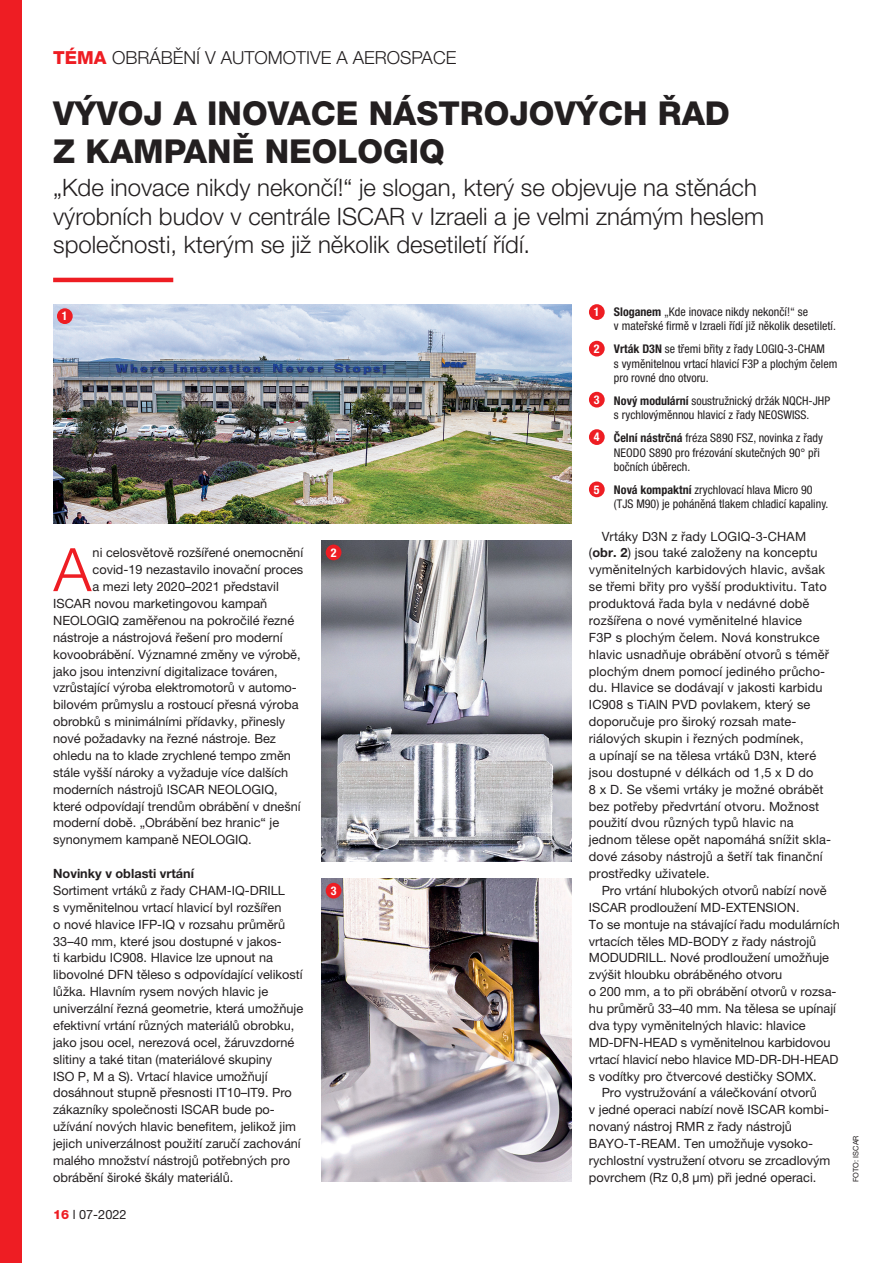
<style>
.page{position:relative;width:893px;height:1263px;background:#fff}
.page>*{position:absolute;margin:0;border:0;box-sizing:border-box;transform-origin:0 0}
.CHLEBA_iniciala{font:300 60px "Helvetica Neue LT Pro";color:#ee1d23}
.TITULEK_TECH_1strana{font:800 33px/37.5px "Helvetica Neue LT Pro";color:#231f20}
.PEREX_TECH_1strana{font:300 24px/28.8px "Helvetica Neue LT Pro";color:#231f20}
.t1{font:300 18px "Helvetica Neue LT Pro";color:#231f20}
.CHLEBA_odstavce{font:12.75px/17px "Helvetica Neue LT Pro";letter-spacing:.01em;color:#231f20}
.CHLEBA{font:12.75px/17px "Helvetica Neue LT Pro";color:#231f20}
.CHLEBA_iniciala-2{font:12.75px "Helvetica Neue LT Pro";color:#231f20}
.MEZITITULEK_a_PODPIS{font:700 12.75px "Helvetica Neue LT Pro";color:#231f20}
.POPINA_TECH_kopie{font:condensed 12px/14.4px "Helvetica Neue LT Pro";color:#231f20}
.POPINA_TECH{font:700 condensed 12px "Helvetica Neue LT Pro";color:#fff}
.KREDIT{font:7.5px "Helvetica Neue LT Pro";color:#231f20}
.s1{font-weight:800;color:#ee1d23}
.s2{font-weight:700}
</style>
<div class="page">
<hr style="left:53px;top:278px;width:120px;height:4px;background:#ee1d23">
<div style="left:589px;top:304px;width:16px;height:16px;background:#ee1d23;border-radius:50%"></div>
<div style="left:589px;top:341px;width:16px;height:15px;background:#ee1d23;border-radius:50%"></div>
<div style="left:589px;top:392px;width:16px;height:15px;background:#ee1d23;border-radius:50%"></div>
<div style="left:589px;top:429px;width:16px;height:16px;background:#ee1d23;border-radius:50%"></div>
<div style="left:589px;top:481px;width:16px;height:16px;background:#ee1d23;border-radius:50%"></div>
<div style="left:0;top:0;width:21px;height:1263px;background:#ee1d23"></div>
<img style="left:53px;top:304px;width:519px;height:220px">
<img style="left:321px;top:540px;width:251px;height:321px">
<img style="left:321px;top:878px;width:251px;height:304px">
<div style="left:57px;top:308px;width:16px;height:16px;background:#ee1d23;border-radius:50%"></div>
<div style="left:326px;top:544px;width:15px;height:16px;background:#ee1d23;border-radius:50%"></div>
<div style="left:326px;top:883px;width:15px;height:15px;background:#ee1d23;border-radius:50%"></div>
<p class="t1" style="left:53px;top:46px;width:405px"><span class="s1">TÉMA</span> OBRÁBĚNÍ V AUTOMOTIVE A AEROSPACE</p>
<p class="TITULEK_TECH_1strana" style="left:53px;top:95px;width:678px">VÝVOJ A INOVACE NÁSTROJOVÝCH ŘAD<br>Z KAMPANĚ NEOLOGIQ</p>
<p class="PEREX_TECH_1strana" style="left:53px;top:172px;width:712px">„Kde inovace nikdy nekončí!“ je slogan, který se objevuje na stěnách výrobních budov v centrále ISCAR v Izraeli a je velmi známým heslem společnosti, kterým se již několik desetiletí řídí.</p>
<p class="POPINA_TECH" style="left:62px;top:309px;width:7px">1</p>
<p class="CHLEBA_iniciala" style="left:54px;top:533px;width:39px">A</p>
<p class="CHLEBA_iniciala-2" style="left:93px;top:545px;width:212px">ni celosvětově rozšířené onemocnění</p>
<p class="CHLEBA_iniciala-2" style="left:93px;top:562px;width:212px">covid-19 nezastavilo inovační proces</p>
<p class="CHLEBA_iniciala-2" style="left:93px;top:579px;width:188px">a mezi lety 2020–2021 představil</p>
<p class="CHLEBA_iniciala-2" style="left:53px;top:596px;width:216px">ISCAR novou marketingovou kampaň</p>
<p class="CHLEBA_iniciala-2" style="left:53px;top:613px;width:243px">NEOLOGIQ zaměřenou na pokročilé řezné</p>
<p class="CHLEBA_iniciala-2" style="left:53px;top:630px;width:231px">nástroje a nástrojová řešení pro moderní</p>
<p class="CHLEBA_iniciala-2" style="left:53px;top:646px;width:249px">kovoobrábění. Významné změny ve výrobě,</p>
<p class="CHLEBA_iniciala-2" style="left:53px;top:663px;width:226px">jako jsou intenzivní digitalizace továren,</p>
<p class="CHLEBA_iniciala-2" style="left:53px;top:680px;width:245px">vzrůstající výroba elektromotorů v automo-</p>
<p class="CHLEBA_iniciala-2" style="left:53px;top:697px;width:247px">bilovém průmyslu a rostoucí přesná výroba</p>
<p class="CHLEBA_iniciala-2" style="left:53px;top:714px;width:234px">obrobků s minimálními přídavky, přinesly</p>
<p class="CHLEBA_iniciala-2" style="left:53px;top:731px;width:224px">nové požadavky na řezné nástroje. Bez</p>
<p class="CHLEBA_iniciala-2" style="left:53px;top:748px;width:239px">ohledu na to klade zrychlené tempo změn</p>
<p class="CHLEBA_iniciala-2" style="left:53px;top:765px;width:237px">stále vyšší nároky a vyžaduje více dalších</p>
<p class="CHLEBA_iniciala-2" style="left:53px;top:781px;width:226px">moderních nástrojů ISCAR NEOLOGIQ,</p>
<p class="CHLEBA_iniciala-2" style="left:53px;top:798px;width:249px">které odpovídají trendům obrábění v dnešní</p>
<p class="CHLEBA_iniciala-2" style="left:53px;top:815px;width:228px">moderní době. „Obrábění bez hranic“ je</p>
<p class="CHLEBA_iniciala-2" style="left:53px;top:832px;width:200px">synonymem kampaně NEOLOGIQ.</p>
<p class="MEZITITULEK_a_PODPIS" style="left:53px;top:866px;width:142px">Novinky v oblasti vrtání</p>
<p class="CHLEBA" style="left:53px;top:882px;width:252px">Sortiment vrtáků z řady CHAM-IQ-DRILL<br>s vyměnitelnou vrtací hlavicí byl rozšířen<br>o nové hlavice IFP-IQ v rozsahu průměrů 33–40 mm, které jsou dostupné v jakos-<br>ti karbidu IC908. Hlavice lze upnout na libovolné DFN těleso s odpovídající velikostí lůžka. Hlavním rysem nových hlavic je univerzální řezná geometrie, která umožňuje efektivní vrtání různých materiálů obrobku, jako jsou ocel, nerezová ocel, žáruvzdorné slitiny a také titan (materiálové skupiny<br>ISO P, M a S). Vrtací hlavice umožňují dosáhnout stupně přesnosti IT10–IT9. Pro zákazníky společnosti ISCAR bude po&shy;užívání nových hlavic benefitem, jelikož jim jejich univerzálnost použití zaručí zachování malého množství nástrojů potřebných pro obrábění široké škály materiálů.</p>
<p class="CHLEBA_odstavce" style="left:53px;top:1205px;width:75px"><span class="s1">16</span> l 07-2022</p>
<p class="POPINA_TECH" style="left:331px;top:545px;width:7px">2</p>
<p class="POPINA_TECH" style="left:331px;top:883px;width:7px">3</p>
<p class="POPINA_TECH" style="left:594px;top:305px;width:7px">1</p>
<p class="POPINA_TECH" style="left:594px;top:341px;width:7px">2</p>
<p class="POPINA_TECH" style="left:594px;top:392px;width:7px">3</p>
<p class="POPINA_TECH" style="left:594px;top:430px;width:7px">4</p>
<p class="POPINA_TECH" style="left:594px;top:482px;width:7px">5</p>
<p class="POPINA_TECH_kopie" style="left:614px;top:304px;width:223px"><span class="s2">Sloganem</span> „Kde inovace nikdy nekončí!“ se<br>v mateřské firmě v Izraeli řídí již několik desetiletí.</p>
<p class="POPINA_TECH_kopie" style="left:614px;top:342px;width:225px"><span class="s2">Vrták D3N</span> se třemi břity z řady LOGIQ-3-CHAM<br>s vyměnitelnou vrtací hlavicí F3P a plochým čelem pro rovné dno otvoru.</p>
<p class="POPINA_TECH_kopie" style="left:614px;top:393px;width:218px"><span class="s2">Nový modulární</span> soustružnický držák NQCH-JHP s rychlovýměnnou hlavicí z řady NEOSWISS.</p>
<p class="POPINA_TECH_kopie" style="left:614px;top:431px;width:210px"><span class="s2">Čelní nástrčná</span> fréza S890 FSZ, novinka z řady<br>NEODO S890 pro frézování skutečných 90° při bočních úběrech.</p>
<p class="POPINA_TECH_kopie" style="left:614px;top:482px;width:216px"><span class="s2">Nová kompaktní</span> zrychlovací hlava Micro 90 (TJS M90) je poháněná tlakem chladicí kapaliny.</p>
<p class="CHLEBA_odstavce" style="left:589px;top:527px;width:244px;text-indent:13px">Vrtáky D3N z řady LOGIQ-3-CHAM (<span class="s2">obr. 2</span>) jsou také založeny na konceptu vyměnitelných karbidových hlavic, avšak se třemi břity pro vyšší produktivitu. Tato produktová řada byla v nedávné době rozšířena o nové vyměnitelné hlavice<br>F3P s plochým čelem. Nová konstrukce hlavic usnadňuje obrábění otvorů s téměř plochým dnem pomocí jediného průcho&shy;du. Hlavice se dodávají v jakosti karbidu IC908 s TiAlN PVD povlakem, který se doporučuje pro široký rozsah mate&shy;riálových skupin i řezných podmínek,<br>a upínají se na tělesa vrtáků D3N, které jsou dostupné v délkách od 1,5 x D do<br>8 x D. Se všemi vrtáky je možné obrábět bez potřeby předvrtání otvoru. Možnost použití dvou různých typů hlavic na jednom tělese opět napomáhá snížit skla&shy;dové zásoby nástrojů a šetří tak finanční prostředky uživatele.</p>
<p class="CHLEBA_odstavce" style="left:589px;top:882px;width:252px;text-indent:13px">Pro vrtání hlubokých otvorů nabízí nově ISCAR prodloužení MD-EXTENSION.<br>To se montuje na stávající řadu modulárních vrtacích těles MD-BODY z řady nástrojů MODUDRILL. Nové prodloužení umožňuje zvýšit hloubku obráběného otvoru<br>o 200 mm, a to při obrábění otvorů v rozsa&shy;hu průměrů 33–40 mm. Na tělesa se upínají dva typy vyměnitelných hlavic: hlavice MD-DFN-HEAD s vyměnitelnou karbidovou vrtací hlavicí nebo hlavice MD-DR-DH-HEAD s vodítky pro čtvercové destičky SOMX.</p>
<p class="CHLEBA_odstavce" style="left:589px;top:1084px;width:243px;text-indent:13px">Pro vystružování a válečkování otvorů<br>v jedné operaci nabízí nově ISCAR kombi&shy;novaný nástroj RMR z řady nástrojů BAYO-T-REAM. Ten umožňuje vysoko&shy;rychlostní vystružení otvoru se zrcadlovým povrchem (Rz 0,8 µm) při jedné operaci.</p>
<p class="KREDIT" style="left:851px;top:1182px;width:48px;rotate:-90deg">FOTO: ISCAR</p>
</div>
